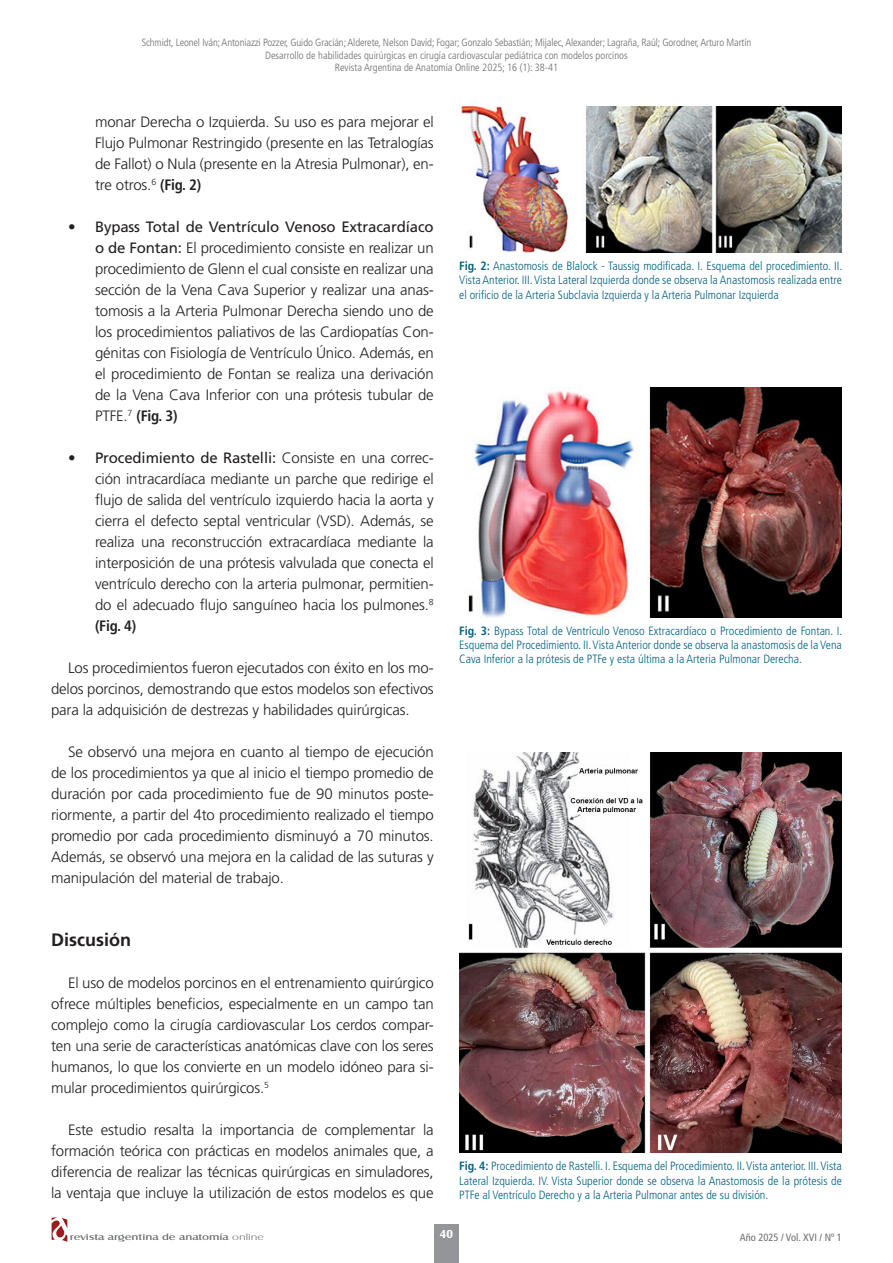
<style>
.page{position:relative;width:893px;height:1263px;background:#fff}
.page>*{position:absolute;margin:0;border:0;box-sizing:border-box;transform-origin:0 0}
.Titulo_articulo_secu{font:700 18px "Frutiger LT Std";color:#231f20}
.Body_Text{font:300 15px/21px "Frutiger LT Std";letter-spacing:-.01em;color:#231f20;text-align:justify}
.Epigrafes_fotos{font:300 condensed 12px/14.4px "Frutiger LT Std";color:#006181;text-align:justify}
.t1{font:700 12px "Castle T";color:#fff}
.t2{font:300 condensed 10.5px/12.6px "Frutiger LT Std";letter-spacing:-.01em;color:#6c6d70;text-align:center}
.t3{font:condensed 10.5px "Frutiger LT Std";color:#6c6d70}
.t4{font:9px "Castle T";color:#656968;scale:1.4 1}
.s1{font-weight:700;font-stretch:condensed}
.s2{font-weight:400}
.s3{font-weight:700}
.s4{font-family:"Castle T Ligh"}
</style>
<div class="page">
<svg style="left:52px;top:1217px;width:15px;height:25px"></svg>
<div style="left:434px;top:1224px;width:24px;height:39px;background:#939598"></div>
<img style="left:459px;top:106px;width:383px;height:146px">
<img style="left:467px;top:387px;width:375px;height:230px">
<img style="left:459px;top:752px;width:383px;height:401px">
<p class="t2" style="left:142px;top:36px;width:611px">Schmidt, Leonel Iván; Antoniazzi Pozzer, Guido Gracián; Alderete, Nelson David; Fogar; Gonzalo Sebastián; Mijalec, Alexander; Lagraña, Raúl; Gorodner, Arturo Martín<br>Desarrollo de habilidades quirúrgicas en cirugía cardiovascular pediátrica con modelos porcinos<br>Revista Argentina de Anatomía Online 2025; 16 (1): 38-41</p>
<p class="Body_Text" style="left:95px;top:112px;width:340px">monar Derecha o Izquierda. Su uso es para mejorar el Flujo Pulmonar Restringido (presente en las Tetralogías de Fallot) o Nula (presente en la Atresia Pulmonar), en&shy;tre otros.<sup>6</sup> <span class="s1">(Fig. 2)</span></p>
<p class="Body_Text" style="left:95px;top:217px;width:340px;text-indent:-27px"><span class="s2">• Bypass Total de Ventrículo Venoso Extracardíaco o de Fontan:</span> El procedimiento consiste en realizar un procedimiento de Glenn el cual consiste en realizar una sección de la Vena Cava Superior y realizar una anas&shy;tomosis a la Arteria Pulmonar Derecha siendo uno de los procedimientos paliativos de las Cardiopatías Con&shy;génitas con Fisiología de Ventrículo Único. Además, en el procedimiento de Fontan se realiza una derivación de la Vena Cava Inferior con una prótesis tubular de PTFE.<sup>7</sup> <span class="s1">(Fig. 3)</span></p>
<p class="Body_Text" style="left:95px;top:448px;width:340px;text-indent:-27px"><span class="s2">• Procedimiento de Rastelli:</span> Consiste en una correc&shy;ción intracardíaca mediante un parche que redirige el flujo de salida del ventrículo izquierdo hacia la aorta y cierra el defecto septal ventricular (VSD). Además, se realiza una reconstrucción extracardíaca mediante la interposición de una prótesis valvulada que conecta el ventrículo derecho con la arteria pulmonar, permitien&shy;do el adecuado flujo sanguíneo hacia los pulmones.<sup>8 </sup><span class="s1">(Fig. 4)</span></p>
<p class="Body_Text" style="left:51px;top:658px;width:384px;text-indent:17px">Los procedimientos fueron ejecutados con éxito en los mo&shy;delos porcinos, demostrando que estos modelos son efectivos para la adquisición de destrezas y habilidades quirúrgicas.</p>
<p class="Body_Text" style="left:51px;top:742px;width:384px;text-indent:17px">Se observó una mejora en cuanto al tiempo de ejecución de los procedimientos ya que al inicio el tiempo promedio de duración por cada procedimiento fue de 90 minutos poste&shy;riormente, a partir del 4to procedimiento realizado el tiempo promedio por cada procedimiento disminuyó a 70 minutos.<br>Además, se observó una mejora en la calidad de las suturas y manipulación del material de trabajo.</p>
<p class="Titulo_articulo_secu" style="left:51px;top:929px;width:81px">Discusión</p>
<p class="Body_Text" style="left:51px;top:973px;width:384px;text-indent:17px">El uso de modelos porcinos en el entrenamiento quirúrgico ofrece múltiples beneficios, especialmente en un campo tan complejo como la cirugía cardiovascular Los cerdos compar&shy;ten una serie de características anatómicas clave con los seres humanos, lo que los convierte en un modelo idóneo para si&shy;mular procedimientos quirúrgicos.<sup>5</sup></p>
<p class="Body_Text" style="left:51px;top:1120px;width:384px;text-indent:17px">Este estudio resalta la importancia de complementar la formación teórica con prácticas en modelos animales que, a diferencia de realizar las técnicas quirúrgicas en simuladores, la ventaja que incluye la utilización de estos modelos es que</p>
<p class="Epigrafes_fotos" style="left:459px;top:258px;width:385px"><span class="s3">Fig. 2:</span> Anastomosis de Blalock - Taussig modificada. I. Esquema del procedimiento. II.<br>Vista Anterior. III. Vista Lateral Izquierda donde se observa la Anastomosis realizada entre el orificio de la Arteria Subclavia Izquierda y la Arteria Pulmonar Izquierda</p>
<p class="Epigrafes_fotos" style="left:459px;top:623px;width:385px"><span class="s3">Fig. 3:</span> Bypass Total de Ventrículo Venoso Extracardíaco o Procedimiento de Fontan. I.<br>Esquema del Procedimiento. II. Vista Anterior donde se observa la anastomosis de la Vena Cava Inferior a la prótesis de PTFe y esta última a la Arteria Pulmonar Derecha.</p>
<p class="Epigrafes_fotos" style="left:459px;top:1159px;width:384px"><span class="s3">Fig. 4:</span> Procedimiento de Rastelli. I. Esquema del Procedimiento. II. Vista anterior. III. Vista Lateral Izquierda. IV. Vista Superior donde se observa la Anastomosis de la prótesis de PTFe al Ventrículo Derecho y a la Arteria Pulmonar antes de su división.</p>
<p class="t4" style="left:70px;top:1232px;width:140px">revista argentina de anatomía <span class="s4">online</span></p>
<p class="t1" style="left:440px;top:1227px;width:15px">40</p>
<p class="t3" style="left:740px;top:1231px;width:104px">Año 2025 / Vol. XVI / Nº 1</p>
</div>
